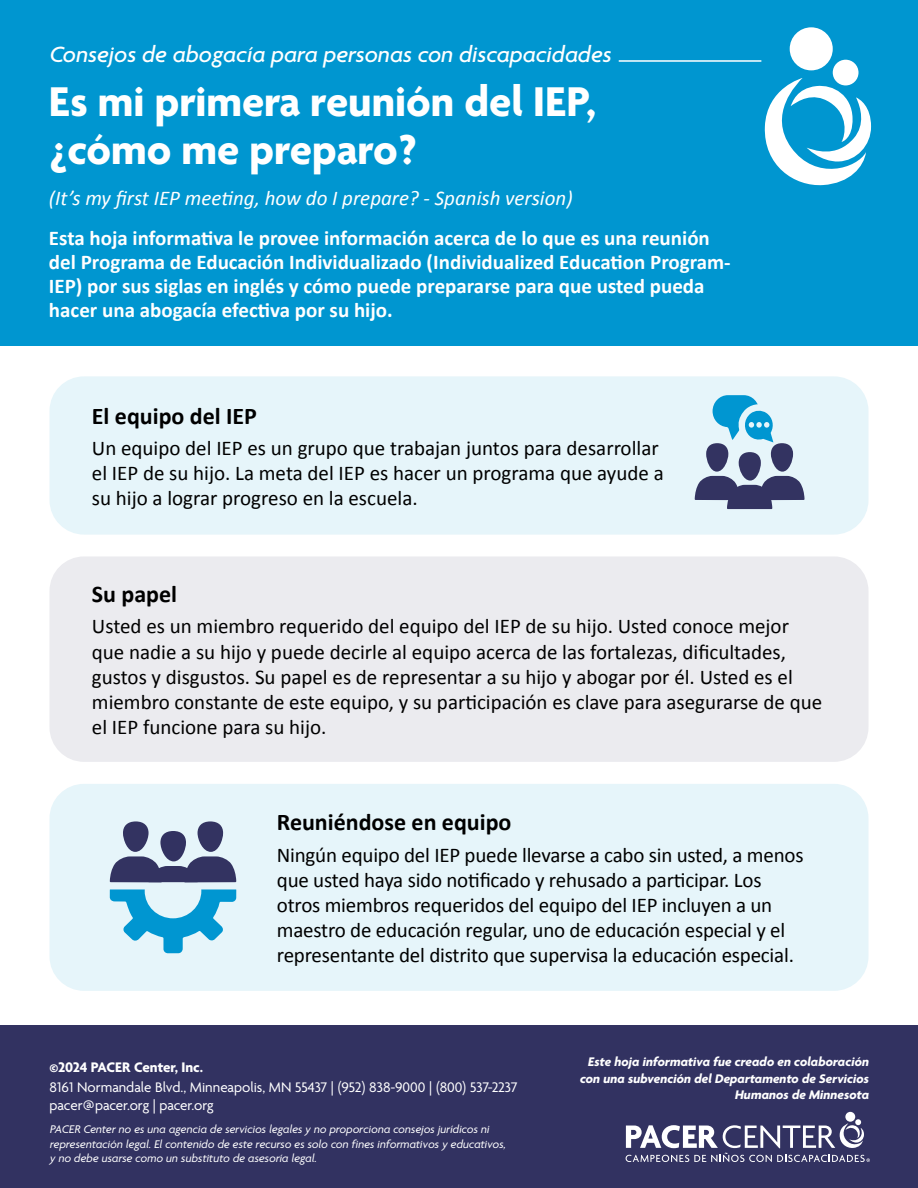
<style>
.page{position:relative;width:918px;height:1188px;background:#fff}
.page>*{position:absolute;margin:0;border:0;box-sizing:border-box;transform-origin:0 0}
.t1{font:700 45px/48px "Agenda One";color:#fff}
.t2{font:italic 500 24px "Agenda One";color:#fff}
.t3{font:700 24px "Calibri";color:#000}
.t4{font:21px/25.2px "Calibri";color:#000}
.t5{font:700 21px/24px "Calibri";color:#fff}
.t6{font:italic 21px "Calibri";color:#fff}
.t7{font:15px/18px "Agenda One";color:#fff}
.t8{font:700 15px "Agenda One";color:#fff}
.t9{font:italic 700 13.5px/16.5px "Agenda One";color:#fff;text-align:right}
.t10{font:italic 12px/14.4px "Agenda One";color:#fff}
</style>
<div class="page">
<div style="left:50px;top:376px;width:818px;height:159px;background:#e6f5fa;border-radius:34px"></div>
<div style="left:0;top:0;width:918px;height:346px;background:#0096d0"></div>
<div style="left:790px;top:27px;width:43px;height:43px;background:#fff;border-radius:50%"></div>
<div style="left:833px;top:60px;width:26px;height:25px;background:#fff;border-radius:50%"></div>
<svg style="left:764px;top:78px;width:107px;height:108px"></svg>
<div style="left:50px;top:556px;width:818px;height:206px;background:#ebebef;border-radius:34px"></div>
<div style="left:771px;top:443px;width:22px;height:29px;background:#333361;border-radius:11px"></div>
<div style="left:706px;top:443px;width:22px;height:29px;background:#333361;border-radius:11px"></div>
<div style="left:739px;top:452px;width:22px;height:29px;background:#333361;border-radius:11px"></div>
<svg style="left:695px;top:476px;width:110px;height:33px"></svg>
<svg style="left:713px;top:395px;width:68px;height:54px"></svg>
<div style="left:50px;top:784px;width:818px;height:207px;background:#e6f5fa;border-radius:34px"></div>
<div style="left:198px;top:821px;width:25px;height:31px;background:#333361;border-radius:12px"></div>
<div style="left:123px;top:821px;width:26px;height:31px;background:#333361;border-radius:12px"></div>
<div style="left:160px;top:831px;width:26px;height:30px;background:#323261;border-radius:12px"></div>
<svg style="left:110px;top:856px;width:126px;height:26px"></svg>
<svg style="left:110px;top:889px;width:126px;height:64px"></svg>
<div style="left:0;top:1026px;width:918px;height:162px;background:#323261"></div>
<hr style="left:619px;top:60px;width:142px;height:2px;background:#fff">
<div style="left:845px;top:1112px;width:10px;height:10px;background:#fff;border-radius:50%"></div>
<svg style="left:626px;top:1119px;width:244px;height:43px"></svg>
<h1 class="t2" style="left:49px;top:41px;width:563px">Consejos de abogacía para personas con discapacidades</h1>
<h2 class="t1" style="left:49px;top:77px;width:549px">Es mi primera reunión del IEP, ¿cómo me preparo?</h2>
<p class="t6" style="left:49px;top:184px;width:525px">(It’s my first IEP meeting, how do I prepare? - Spanish version)</p>
<p class="t5" style="left:49px;top:225px;width:683px">Esta hoja informativa le provee información acerca de lo que es una reunión del Programa de Educación Individualizado (Individualized Education Program-IEP) por sus siglas en inglés y cómo puede prepararse para que usted pueda hacer una abogacía efectiva por su hijo.</p>
<h3 class="t3" style="left:92px;top:399px;width:167px">El equipo del IEP</h3>
<p class="t4" style="left:92px;top:435px;width:573px">Un equipo del IEP es un grupo que trabajan juntos para desarrollar el IEP de su hijo. La meta del IEP es hacer un programa que ayude a su hijo a lograr progreso en la escuela.</p>
<h3 class="t3" style="left:92px;top:577px;width:87px">Su papel</h3>
<p class="t4" style="left:92px;top:613px;width:732px">Usted es un miembro requerido del equipo del IEP de su hijo. Usted conoce mejor que nadie a su hijo y puede decirle al equipo acerca de las fortalezas, dificultades, gustos y disgustos. Su papel es de representar a su hijo y abogar por él. Usted es el miembro constante de este equipo, y su participación es clave para asegurarse de que el IEP funcione para su hijo.</p>
<h3 class="t3" style="left:277px;top:805px;width:236px">Reuniéndose en equipo</h3>
<p class="t4" style="left:277px;top:841px;width:528px">Ningún equipo del IEP puede llevarse a cabo sin usted, a menos que usted haya sido notificado y rehusado a participar. Los otros miembros requeridos del equipo del IEP incluyen a un maestro de educación regular, uno de educación especial y el representante del distrito que supervisa la educación especial.</p>
<p class="t8" style="left:50px;top:1059px;width:155px">©2024 PACER Center, Inc.</p>
<p class="t7" style="left:50px;top:1078px;width:470px">8161 Normandale Blvd., Minneapolis, MN 55437 | (952) 838-9000 | (800) 537-2237 pacer@pacer.org | pacer.org</p>
<p class="t10" style="left:50px;top:1122px;width:458px">PACER Center no es una agencia de servicios legales y no proporciona consejos jurídicos ni representación legal. El contenido de este recurso es solo con fines informativos y educativos, y no debe usarse como un substituto de asesoría legal.</p>
<p class="t9" style="left:579px;top:1054px;width:291px">Este hoja informativa fue creado en colaboración con una subvención del Departamento de Servicios<br>Humanos de Minnesota</p>
</div>
